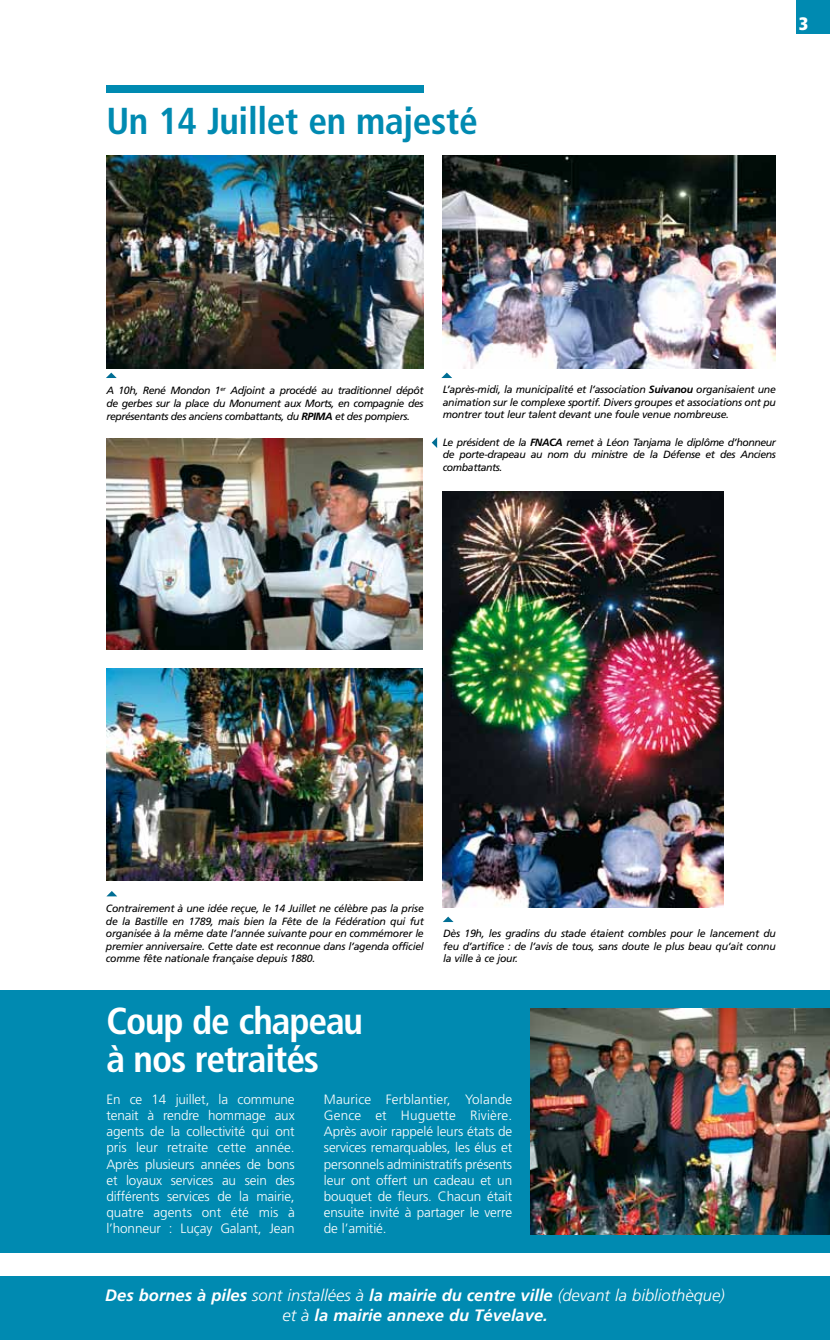
<style>
.page{position:relative;width:830px;height:1340px;background:#fff}
.page>*{position:absolute;margin:0;border:0;box-sizing:border-box;transform-origin:0 0}
.t1{font:700 condensed 37.5px/37.5px "Frutiger";letter-spacing:-.03em;color:#fff}
.t2{font:700 condensed 37.5px "Frutiger";letter-spacing:-.01em;color:#008ab1}
.t3{font:900 condensed 18px "Frutiger";color:#fff}
.t4{font:italic 700 16.5px/19.8px "Frutiger";color:#fff;text-align:center}
.t5{font:300 13.5px/16.2px "Frutiger";letter-spacing:-.01em;color:#fff;text-align:justify}
.t6{font:italic 10.5px/12.6px "Frutiger";letter-spacing:-.025em;color:#000;text-align:justify}
.s1{font-weight:700}
.s2{font-weight:300}
</style>
<div class="page">
<div style="left:0;top:990px;width:829px;height:262px;background:#008ab1"></div>
<div style="left:796px;top:0;width:33px;height:33px;background:#008ab1"></div>
<div style="left:106px;top:85px;width:317px;height:7px;background:#008ab1"></div>
<div style="left:0;top:1276px;width:829px;height:63px;background:#008ab1"></div>
<img style="left:530px;top:1008px;width:299px;height:226px">
<img style="left:106px;top:156px;width:317px;height:212px">
<svg style="left:106px;top:372px;width:11px;height:6px"></svg>
<svg style="left:441px;top:372px;width:11px;height:6px"></svg>
<svg style="left:431px;top:437px;width:6px;height:11px"></svg>
<svg style="left:443px;top:916px;width:10px;height:6px"></svg>
<svg style="left:107px;top:891px;width:10px;height:5px"></svg>
<img style="left:442px;top:156px;width:333px;height:212px">
<img style="left:106px;top:438px;width:316px;height:211px">
<img style="left:106px;top:669px;width:316px;height:211px">
<img style="left:442px;top:491px;width:281px;height:416px">
<h1 class="t2" style="left:106px;top:99px;width:372px">Un 14 Juillet en majesté</h1>
<h2 class="t3" style="left:798px;top:13px;width:11px">3</h2>
<p class="t6" style="left:106px;top:384px;width:318px">A 10h, René Mondon 1<sup>er</sup> Adjoint a procédé au traditionnel dépôt de gerbes sur la place du Monument aux Morts, en compagnie des représentants des anciens combattants, du <span class="s1">RPIMA</span> et des pompiers.</p>
<p class="t6" style="left:442px;top:383px;width:334px">L’après-midi, la municipalité et l’association <span class="s1">Suivanou</span> organisaient une animation sur le complexe sportif. Divers groupes et associations ont pu montrer tout leur talent devant une foule venue nombreuse.</p>
<p class="t6" style="left:442px;top:435px;width:334px">Le président de la <span class="s1">FNACA</span> remet à Léon Tanjama le diplôme d’honneur de porte-drapeau au nom du ministre de la Défense et des Anciens combattants.</p>
<p class="t6" style="left:106px;top:902px;width:319px">Contrairement à une idée reçue, le 14 Juillet ne célèbre pas la prise de la Bastille en 1789, mais bien la Fête de la Fédération qui fut organisée à la même date l’année suivante pour en commémorer le premier anniversaire. Cette date est reconnue dans l’agenda officiel comme fête nationale française depuis 1880.</p>
<p class="t6" style="left:443px;top:927px;width:334px">Dès 19h, les gradins du stade étaient combles pour le lancement du feu d’artifice : de l’avis de tous, sans doute le plus beau qu’ait connu la ville à ce jour.</p>
<h1 class="t1" style="left:106px;top:1002px;width:258px">Coup de chapeau à nos retraités</h1>
<p class="t5" style="left:106px;top:1091px;width:190px">En ce 14 juillet, la commune tenait à rendre hommage aux agents de la collectivité qui ont pris leur retraite cette année.<br>Après plusieurs années de bons et loyaux services au sein des différents services de la mairie, quatre agents ont été mis à l’honneur : Luçay Galant, Jean</p>
<p class="t5" style="left:324px;top:1091px;width:190px">Maurice Ferblantier, Yolande Gence et Huguette Rivière.<br>Après avoir rappelé leurs états de services remarquables, les élus et personnels administratifs présents leur ont offert un cadeau et un bouquet de fleurs. Chacun était ensuite invité à partager le verre de l’amitié.</p>
<h3 class="t4" style="left:105px;top:1284px;width:620px">Des bornes à piles <span class="s2">sont installées à</span> la mairie du centre ville <span class="s2">(devant la bibliothèque) et à</span> la mairie annexe du Tévelave.</h3>
</div>
